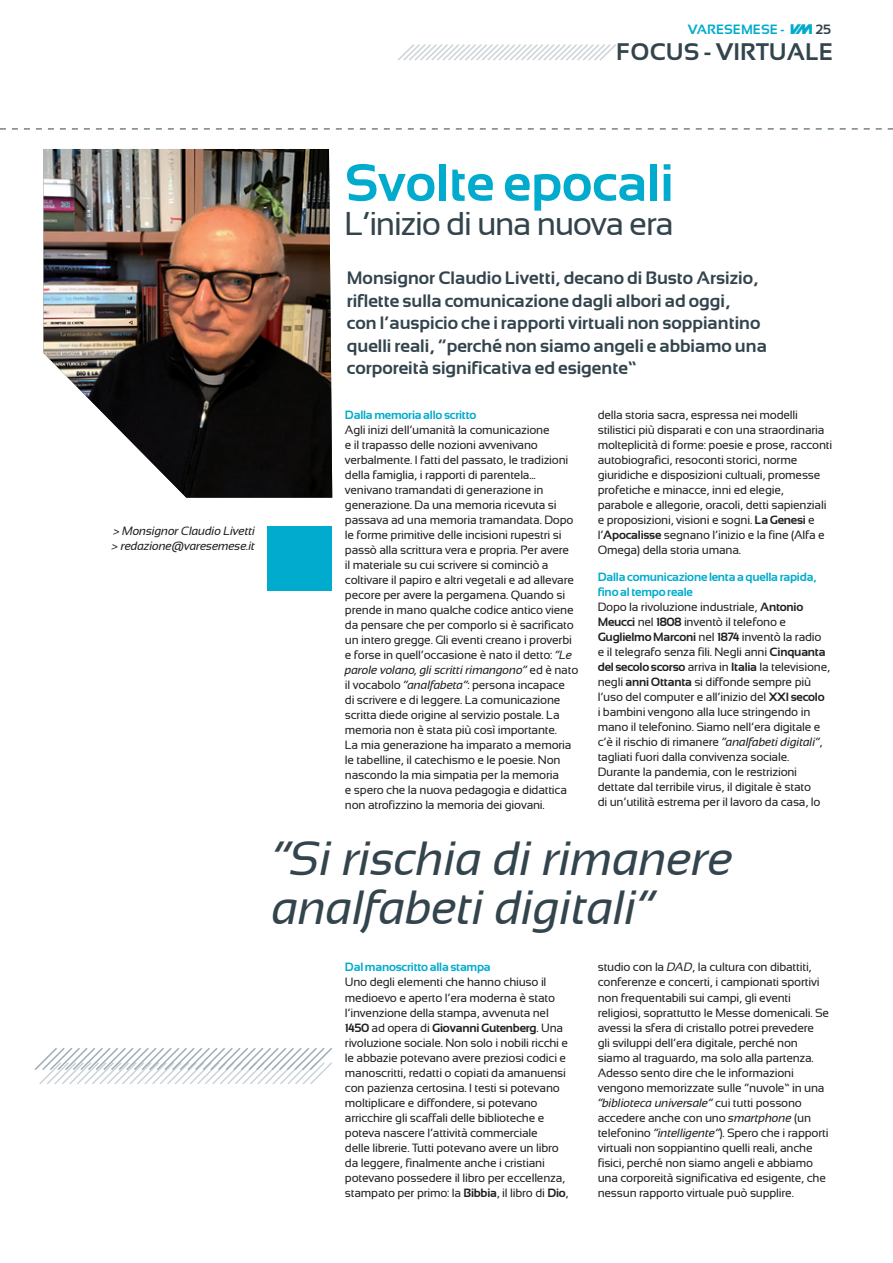
<style>
.page{position:relative;width:893px;height:1263px;background:#fff}
.page>*{position:absolute;margin:0;border:0;box-sizing:border-box;transform-origin:0 0}
.Headline_sml{font:700 52.5px "Sansation";color:#00abcd}
.Pullout_quote{font:italic 48px/49.5px "Sansation";letter-spacing:-.01em;color:#33444d}
.Underline_grey{font:33px "Sansation";letter-spacing:-.04em;color:#33444d}
.t1{font:700 24px "Sansation";color:#33444d}
.Intro{font:700 18px/22.5px "Sansation";color:#33444d}
.t2{font:700 13.5px "Sansation";color:#00abcd}
.Body{font:12px/15px "Sansation";letter-spacing:-.02em;color:#231f20}
.Photo_caption{font:italic 12px/14.4px "Sansation";letter-spacing:-.02em;color:#231f20}
.s1{font-family:"Varese Mese";font-weight:400;font-size:9.75px}
.s2{color:#33444d}
.s3{font-weight:700;color:#00abcd}
.s4{font-style:italic}
.s5{font-weight:700}
</style>
<div class="page">
<svg style="left:398px;top:44px;width:218px;height:17px"></svg>
<div style="left:268px;top:526px;width:64px;height:65px;background:#00abcd"></div>
<img style="left:44px;top:149px;width:288px;height:349px">
<svg style="left:34px;top:1048px;width:298px;height:36px"></svg>
<svg style="left:0;top:129px;width:893px;height:1px"></svg>
<p class="t2" style="left:688px;top:22px;width:145px">VARESEMESE - <span class="s1">V</span> <span class="s2">25</span></p>
<p class="t1" style="left:616px;top:38px;width:219px">FOCUS - VIRTUALE</p>
<p class="Photo_caption" style="left:112px;top:524px;width:145px">&gt; Monsignor Claudio Livetti &gt; redazione@varesemese.it</p>
<p class="Headline_sml" style="left:344px;top:154px;width:331px">Svolte epocali</p>
<p class="Underline_grey" style="left:344px;top:206px;width:331px">L’inizio di una nuova era</p>
<p class="Intro" style="left:347px;top:267px;width:422px">Monsignor Claudio Livetti, decano di Busto Arsizio, riflette sulla comunicazione dagli albori ad oggi,<br>con l’auspicio che i rapporti virtuali non soppiantino quelli reali, “perché non siamo angeli e abbiamo una corporeità significativa ed esigente”</p>
<p class="Body" style="left:345px;top:407px;width:235px"><span class="s3">Dalla memoria allo scritto<br></span>Agli inizi dell’umanità la comunicazione<br>e il trapasso delle nozioni avvenivano verbalmente. I fatti del passato, le tradizioni della famiglia, i rapporti di parentela... venivano tramandati di generazione in generazione. Da una memoria ricevuta si passava ad una memoria tramandata. Dopo le forme primitive delle incisioni rupestri si passò alla scrittura vera e propria. Per avere<br>il materiale su cui scrivere si cominciò a coltivare il papiro e altri vegetali e ad allevare pecore per avere la pergamena. Quando si prende in mano qualche codice antico viene da pensare che per comporlo si è sacrificato un intero gregge. Gli eventi creano i proverbi e forse in quell’occasione è nato il detto: <span class="s4">”Le parole volano, gli scritti rimangono”</span> ed è nato il vocabolo <span class="s4">“analfabeta”</span>: persona incapace<br>di scrivere e di leggere. La comunicazione scritta diede origine al servizio postale. La memoria non è stata più così importante.<br>La mia generazione ha imparato a memoria le tabelline, il catechismo e le poesie. Non nascondo la mia simpatia per la memoria<br>e spero che la nuova pedagogia e didattica non atrofizzino la memoria dei giovani.</p>
<p class="Body" style="left:598px;top:407px;width:236px">della storia sacra, espressa nei modelli stilistici più disparati e con una straordinaria molteplicità di forme: poesie e prose, racconti autobiografici, resoconti storici, norme giuridiche e disposizioni cultuali, promesse profetiche e minacce, inni ed elegie, parabole e allegorie, oracoli, detti sapienziali e proposizioni, visioni e sogni. <span class="s5">La Genesi</span> e l’<span class="s5">Apocalisse</span> segnano l’inizio e la fine (Alfa e Omega) della storia umana.</p>
<p class="Body" style="left:598px;top:570px;width:234px"><span class="s3">Dalla comunicazione lenta a quella rapida, fino al tempo reale<br></span>Dopo la rivoluzione industriale, <span class="s5">Antonio Meucci</span> nel <span class="s5">1808</span> inventò il telefono e <span class="s5">Guglielmo Marconi</span> nel <span class="s5">1874</span> inventò la radio e il telegrafo senza fili. Negli anni <span class="s5">Cinquanta del secolo scorso</span> arriva in <span class="s5">Italia</span> la televisione, negli <span class="s5">anni Ottanta</span> si diffonde sempre più l’uso del computer e all’inizio del <span class="s5">XXI secolo </span>i bambini vengono alla luce stringendo in mano il telefonino. Siamo nell’era digitale e c’è il rischio di rimanere <span class="s4">“analfabeti digitali”</span>, tagliati fuori dalla convivenza sociale.<br>Durante la pandemia, con le restrizioni dettate dal terribile virus, il digitale è stato<br>di un’utilità estrema per il lavoro da casa, lo</p>
<p class="Pullout_quote" style="left:272px;top:833px;width:463px">“Si rischia di rimanere analfabeti digitali”</p>
<p class="Body" style="left:345px;top:960px;width:225px"><span class="s3">Dal manoscritto alla stampa<br></span>Uno degli elementi che hanno chiuso il medioevo e aperto l’era moderna è stato l’invenzione della stampa, avvenuta nel <span class="s5">1450</span> ad opera di <span class="s5">Giovanni Gutenberg</span>. Una rivoluzione sociale. Non solo i nobili ricchi e le abbazie potevano avere preziosi codici e manoscritti, redatti o copiati da amanuensi con pazienza certosina. I testi si potevano moltiplicare e diffondere, si potevano arricchire gli scaffali delle biblioteche e poteva nascere l’attività commerciale<br>delle librerie. Tutti potevano avere un libro da leggere, finalmente anche i cristiani potevano possedere il libro per eccellenza, stampato per primo: la <span class="s5">Bibbia</span>, il libro di <span class="s5">Dio</span>,</p>
<p class="Body" style="left:598px;top:960px;width:233px">studio con la <span class="s4">DAD</span>, la cultura con dibattiti, conferenze e concerti, i campionati sportivi non frequentabili sui campi, gli eventi religiosi, soprattutto le Messe domenicali. Se avessi la sfera di cristallo potrei prevedere gli sviluppi dell’era digitale, perché non siamo al traguardo, ma solo alla partenza.<br>Adesso sento dire che le informazioni vengono memorizzate sulle “nuvole” in una <span class="s4">“biblioteca universale”</span> cui tutti possono accedere anche con uno <span class="s4">smartphone</span> (un telefonino <span class="s4">“intelligente”</span>). Spero che i rapporti virtuali non soppiantino quelli reali, anche fisici, perché non siamo angeli e abbiamo una corporeità significativa ed esigente, che nessun rapporto virtuale può supplire.</p>
</div>
